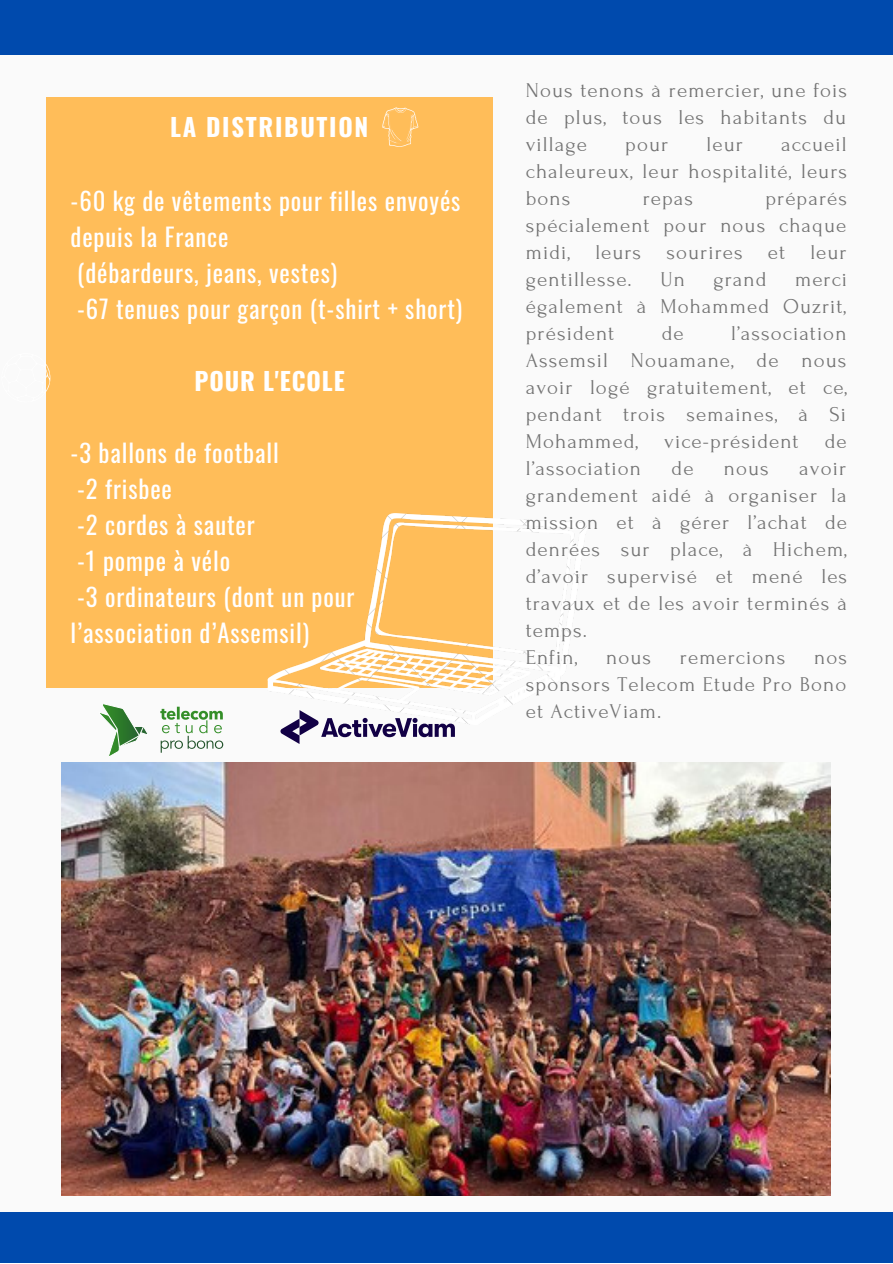
<style>
.page{position:relative;width:893px;height:1264px;background:#fff}
.page>*{position:absolute;margin:0;border:0;box-sizing:border-box;transform-origin:0 0}
.t1{font:24.6px/36px "Oswald";letter-spacing:.035em;color:#fff}
.t2{font:700 24.6px "Oswald";letter-spacing:.07em;color:#fff}
.t3{font:700 24.6px "Oswald";letter-spacing:.035em;color:#fff}
.t4{font:21px/27px "Forum";letter-spacing:.05em;color:#737373;text-align:justify}
</style>
<div class="page">
<div style="left:0;top:0;width:892px;height:1262px;background:#fafafa"></div>
<div style="left:47px;top:98px;width:445px;height:590px;background:#ffbd59"></div>
<div style="left:0;top:0;width:892px;height:55px;background:#004aad"></div>
<div style="left:0;top:1211px;width:892px;height:51px;background:#004aad"></div>
<svg style="left:160px;top:706px;width:63px;height:46px"></svg>
<svg style="left:100px;top:704px;width:47px;height:52px"></svg>
<svg style="left:280px;top:724px;width:175px;height:20px"></svg>
<img style="left:62px;top:762px;width:768px;height:433px">
<svg style="left:382px;top:107px;width:36px;height:40px"></svg>
<img style="left:268px;top:513px;width:319px;height:211px">
<svg style="left:46px;top:353px;width:5px;height:49px"></svg>
<p class="t2" style="left:170px;top:108px;width:200px">LA DISTRIBUTION</p>
<p class="t1" style="left:71px;top:182px;width:393px">-60 kg de vêtements pour filles envoyés depuis la France<br>(débardeurs, jeans, vestes)<br>-67 tenues pour garçon (t-shirt + short)</p>
<p class="t3" style="left:194px;top:362px;width:152px">POUR L'ECOLE</p>
<p class="t1" style="left:71px;top:434px;width:285px">-3 ballons de football<br>-2 frisbee<br>-2 cordes à sauter<br>-1 pompe à vélo<br>-3 ordinateurs (dont un pour l’association d’Assemsil)</p>
<p class="t4" style="left:525px;top:77px;width:323px">Nous tenons à remercier, une fois de plus, tous les habitants du village</p>
<p class="t4" style="left:525px;top:131px;width:323px;text-indent:255px">accueil chaleureux, leur hospitalité, leurs bons</p>
<p class="t4" style="left:625px;top:131px;width:44px">pour</p>
<p class="t4" style="left:706px;top:131px;width:38px">leur</p>
<p class="t4" style="left:525px;top:185px;width:323px;text-indent:239px">préparés spécialement pour nous chaque midi, leurs sourires et leur gentillesse.</p>
<p class="t4" style="left:642px;top:185px;width:52px">repas</p>
<p class="t4" style="left:660px;top:266px;width:26px">Un</p>
<p class="t4" style="left:713px;top:266px;width:55px">grand</p>
<p class="t4" style="left:525px;top:266px;width:323px;text-indent:269px">merci également à Mohammed Ouzrit, président</p>
<p class="t4" style="left:525px;top:320px;width:323px;text-indent:205px">l’association Assemsil Nouamane, de nous avoir logé gratuitement, et ce, pendant trois semaines, à Si Mohammed, vice-président de l’association</p>
<p class="t4" style="left:661px;top:320px;width:23px">de</p>
<p class="t4" style="left:671px;top:455px;width:23px">de</p>
<p class="t4" style="left:724px;top:455px;width:46px">nous</p>
<p class="t4" style="left:525px;top:455px;width:323px;text-align:left;text-indent:273px">avoir grandement aidé à organiser la mission et à gérer l’achat de denrées sur place, à Hichem, d’avoir supervisé et mené les travaux et de les avoir terminés à temps.<br>Enfin,</p>
<p class="t4" style="left:606px;top:644px;width:46px">nous</p>
<p class="t4" style="left:680px;top:644px;width:107px">remercions</p>
<p class="t4" style="left:525px;top:644px;width:323px;text-indent:288px">nos sponsors Telecom Etude Pro Bono et ActiveViam.</p>
</div>
